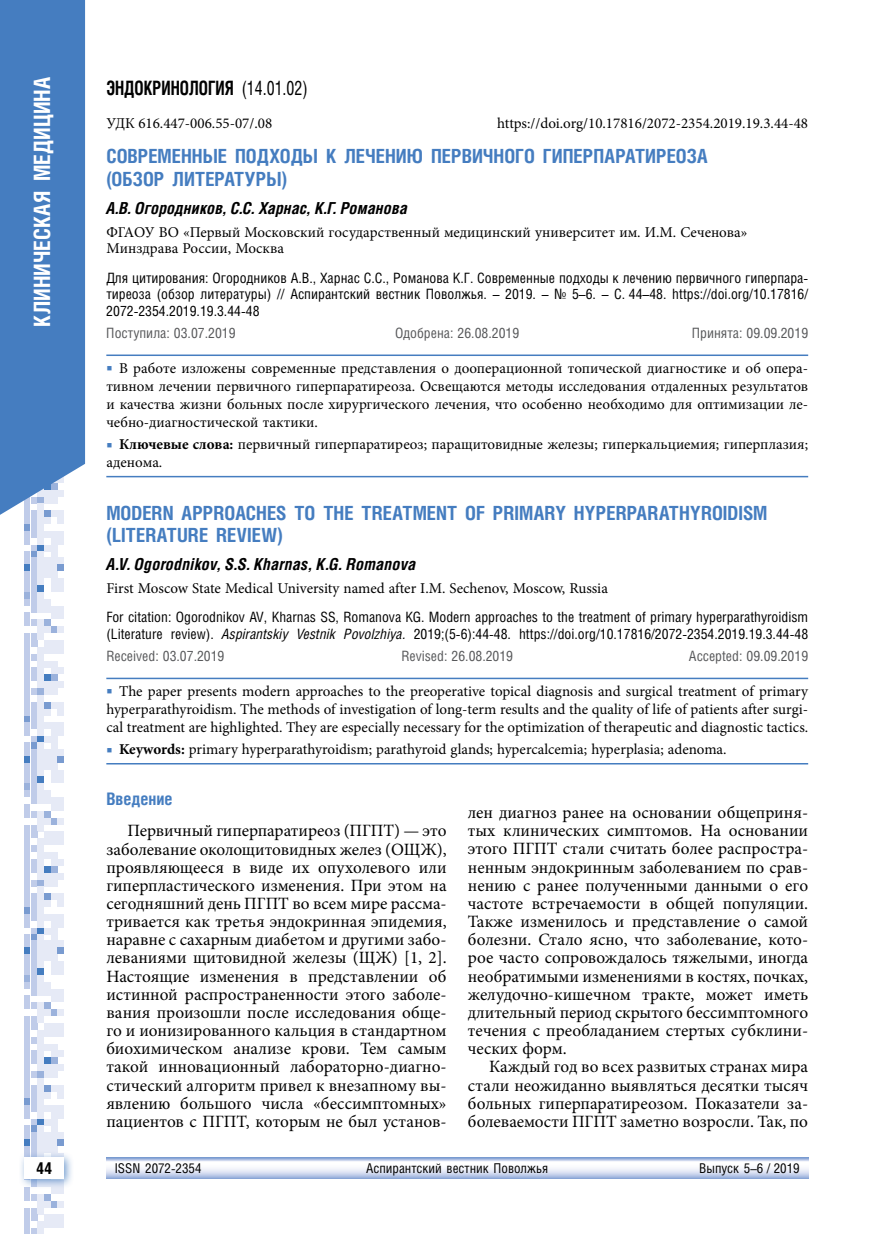
<style>
.page{position:relative;width:872px;height:1234px;background:#fff}
.page>*{position:absolute;margin:0;border:0;box-sizing:border-box;transform-origin:0 0}
.t1{font:700 22.5px "Helios Cond C";color:#fff}
.t2{font:700 19.8px "Helios Cond C";color:#000;scale:.83 1}
.t3{font:700 19.5px/22.5px "Helios Cond C";color:#457dc0}
.t4{font:17.25px/18.1px "Minion Pro";color:#000;text-align:justify}
.t5{font:700 17.25px "Helios Cond C";color:#457dc0}
.t6{font:italic 700 16.5px "Helios Cond C";letter-spacing:.02em;color:#000}
.t7{font:700 16.5px "Helios Cond C";color:#000}
.t8{font:15px/18px "Minion Pro";color:#000}
.t9{font:14.25px/16.5px "Helios Cond C";color:#000;text-align:justify}
.t10{font:14.25px "Helios Cond C";color:#58595b}
.t11{font:13.5px "Helios Cond C";color:#000}
.s1{font-weight:400}
.s2{color:#457dc0}
.s3{font-weight:700}
.s4{font-style:italic}
</style>
<div class="page">
<svg style="left:24px;top:527px;width:40px;height:37px"></svg>
<div style="left:24px;top:564px;width:6px;height:7px;background:#457dc0"></div>
<div style="left:31px;top:564px;width:6px;height:7px;background:#c0cce9"></div>
<div style="left:38px;top:564px;width:6px;height:7px;background:#e6eaf6"></div>
<div style="left:44px;top:564px;width:6px;height:7px;background:#e6eaf6"></div>
<div style="left:51px;top:564px;width:6px;height:7px;background:#e6eaf6"></div>
<div style="left:58px;top:564px;width:6px;height:7px;background:#799bd0"></div>
<svg style="left:24px;top:571px;width:40px;height:144px"></svg>
<div style="left:24px;top:715px;width:6px;height:7px;background:#799bd0"></div>
<div style="left:31px;top:715px;width:6px;height:7px;background:#c0cce9"></div>
<div style="left:38px;top:715px;width:6px;height:7px;background:#e6eaf6"></div>
<svg style="left:24px;top:722px;width:40px;height:47px"></svg>
<div style="left:24px;top:769px;width:6px;height:7px;background:#c0cce9"></div>
<div style="left:31px;top:769px;width:6px;height:7px;background:#c0cce9"></div>
<div style="left:38px;top:769px;width:6px;height:7px;background:#e6eaf6"></div>
<div style="left:51px;top:769px;width:6px;height:7px;background:#e6eaf6"></div>
<div style="left:58px;top:769px;width:6px;height:7px;background:#e6eaf6"></div>
<svg style="left:24px;top:776px;width:40px;height:253px"></svg>
<div style="left:24px;top:1029px;width:6px;height:7px;background:#c0cce9"></div>
<div style="left:38px;top:1029px;width:6px;height:7px;background:#e6eaf6"></div>
<div style="left:44px;top:1029px;width:6px;height:7px;background:#e6eaf6"></div>
<div style="left:51px;top:1029px;width:6px;height:7px;background:#e6eaf6"></div>
<div style="left:58px;top:1029px;width:6px;height:7px;background:#e6eaf6"></div>
<svg style="left:24px;top:1036px;width:40px;height:41px"></svg>
<div style="left:24px;top:1077px;width:6px;height:7px;background:#c0cce9"></div>
<div style="left:38px;top:1077px;width:6px;height:7px;background:#e6eaf6"></div>
<svg style="left:24px;top:1084px;width:40px;height:54px"></svg>
<div style="left:24px;top:1138px;width:6px;height:7px;background:#457dc0"></div>
<div style="left:31px;top:1138px;width:6px;height:7px;background:#c0cce9"></div>
<div style="left:38px;top:1138px;width:6px;height:7px;background:#e6eaf6"></div>
<div style="left:44px;top:1138px;width:6px;height:7px;background:#e6eaf6"></div>
<div style="left:51px;top:1138px;width:6px;height:7px;background:#e6eaf6"></div>
<div style="left:58px;top:1138px;width:6px;height:7px;background:#799bd0"></div>
<svg style="left:24px;top:1145px;width:40px;height:6px"></svg>
<div style="left:24px;top:1186px;width:6px;height:7px;background:#c0cce9"></div>
<div style="left:51px;top:1186px;width:6px;height:7px;background:#e6eaf6"></div>
<div style="left:58px;top:1186px;width:6px;height:7px;background:#e6eaf6"></div>
<svg style="left:24px;top:1193px;width:40px;height:40px"></svg>
<div style="left:18px;top:1151px;width:56px;height:37px;background:#457dc0;opacity:.75"></div>
<div style="left:24px;top:1157px;width:40px;height:21px;background:#fff"></div>
<svg style="left:0;top:0;width:85px;height:527px;background:#5085c4"></svg>
<svg style="left:106px;top:1157px;width:702px;height:21px"></svg>
<hr style="left:106px;top:354px;width:702px;height:2px;background:#457dc0">
<hr style="left:106px;top:476px;width:702px;height:1px;background:#457dc0">
<hr style="left:106px;top:677px;width:702px;height:2px;background:#457dc0">
<hr style="left:106px;top:762px;width:702px;height:2px;background:#457dc0">
<h1 class="t1" style="left:29px;top:326px;width:251px;rotate:-90deg">КЛИНИЧЕСКАЯ МЕДИЦИНА</h1>
<p class="t2" style="left:106px;top:76px;width:244px">ЭНДОКРИНОЛОГИЯ <span class="s1">(14.01.02)</span></p>
<p class="t8" style="left:106px;top:114px;width:167px">УДК 616.447-006.55-07/.08</p>
<p class="t8" style="left:497px;top:114px;width:312px">https://doi.org/10.17816/2072-2354.2019.19.3.44-48</p>
<p class="t3" style="left:106px;top:145px;width:603px">СОВРЕМЕННЫЕ ПОДХОДЫ К ЛЕЧЕНИЮ ПЕРВИЧНОГО ГИПЕРПАРАТИРЕОЗА (ОБЗОР ЛИТЕРАТУРЫ)</p>
<p class="t6" style="left:106px;top:198px;width:303px">А.В. Огородников, С.С. Харнас, К.Г. Романова</p>
<p class="t8" style="left:106px;top:224px;width:642px;line-height:16.5px">ФГАОУ ВО «Первый Московский государственный медицинский университет им. И.М. Сеченова»<br>Минздрава России, Москва</p>
<p class="t9" style="left:106px;top:269px;width:703px">Для цитирования: Огородников А.В., Харнас С.С., Романова К.Г. Современные подходы к лечению первичного гиперпара&shy;тиреоза (обзор литературы) // Аспирантский вестник Поволжья. – 2019. – № 5–6. – С. 44–48. https://doi.org/10.17816/ 2072-2354.2019.19.3.44-48</p>
<p class="t10" style="left:106px;top:324px;width:131px">Поступила: 03.07.2019</p>
<p class="t10" style="left:395px;top:324px;width:125px">Одобрена: 26.08.2019</p>
<p class="t10" style="left:692px;top:324px;width:118px">Принята: 09.09.2019</p>
<p class="t8" style="left:106px;top:359px;width:703px;text-align:justify"><span class="s2">■</span> В работе изложены современные представления о дооперационной топической диагностике и об опера&shy;тивном лечении первичного гиперпаратиреоза. Освещаются методы исследования отдаленных результатов и качества жизни больных после хирургического лечения, что особенно необходимо для оптимизации ле&shy;чебно-диагностической тактики.</p>
<p class="t8" style="left:106px;top:435px;width:703px"><span class="s2">■</span> <span class="s3">Ключевые слова:</span> первичный гиперпаратиреоз; паращитовидные железы; гиперкальциемия; гиперплазия; аденома.</p>
<p class="t3" style="left:106px;top:501px;width:662px">MODERN APPROACHES TO THE TREATMENT OF PRIMARY HYPERPARATHYROIDISM (LITERATURE REVIEW)</p>
<p class="t6" style="left:106px;top:554px;width:311px">A.V. Ogorodnikov, S.S. Kharnas, K.G. Romanova</p>
<p class="t8" style="left:106px;top:579px;width:503px">First Moscow State Medical University named after I.M. Sechenov, Moscow, Russia</p>
<p class="t9" style="left:106px;top:608px;width:703px">For citation: Ogorodnikov AV, Kharnas SS, Romanova KG. Modern approaches to the treatment of primary hyperparathyroidism (Literature review). <span class="s4">Aspirantskiy Vestnik Povolzhiya.</span> 2019;(5‑6):44-48. https://doi.org/10.17816/2072-2354.2019.19.3.44-48</p>
<p class="t10" style="left:106px;top:647px;width:120px">Received: 03.07.2019</p>
<p class="t10" style="left:401px;top:647px;width:113px">Revised: 26.08.2019</p>
<p class="t10" style="left:689px;top:647px;width:121px">Accepted: 09.09.2019</p>
<p class="t8" style="left:106px;top:682px;width:703px;text-align:justify"><span class="s2">■</span> The paper presents modern approaches to the preoperative topical diagnosis and surgical treatment of primary hyperparathyroidism. The methods of investigation of long-term results and the quality of life of patients after surgi&shy;cal treatment are highlighted. They are especially necessary for the optimization of therapeutic and diagnostic tactics.</p>
<p class="t8" style="left:106px;top:740px;width:622px"><span class="s2">■</span> <span class="s3">Keywords:</span> primary hyperparathyroidism; parathyroid glands; hypercalcemia; hyperplasia; adenoma.</p>
<p class="t5" style="left:106px;top:788px;width:68px">Введение</p>
<p class="t4" style="left:106px;top:821px;width:342px;text-indent:21px">Первичный гиперпаратиреоз (ПГПТ) — это заболевание околощитовидных желез (ОЩЖ), проявляющееся в виде их опухолевого или гиперпластического изменения. При этом на сегодняшний день ПГПТ во всем мире рассма&shy;тривается как третья эндокринная эпидемия, наравне с сахарным диабетом и другими забо&shy;леваниями щитовидной железы (ЩЖ) [1, 2].<br>Настоящие изменения в представлении об истинной распространенности этого заболе&shy;вания произошли после исследования обще&shy;го и ионизированного кальция в стандартном биохимическом анализе крови. Тем самым такой инновационный лабораторно-диагно&shy;стический алгоритм привел к внезапному вы&shy;явлению большого числа «бессимптомных» пациентов с ПГПТ, которым не был установ-</p>
<p class="t4" style="left:468px;top:803px;width:342px">лен диагноз ранее на основании общеприня&shy;тых клинических симптомов. На основании этого ПГПТ стали считать более распростра&shy;ненным эндокринным заболеванием по срав&shy;нению с ранее полученными данными о его частоте встречаемости в общей популяции.<br>Также изменилось и представление о самой болезни. Стало ясно, что заболевание, кото&shy;рое часто сопровождалось тяжелыми, иногда необратимыми изменениями в костях, почках, желудочно-кишечном тракте, может иметь длительный период скрытого бессимптомного течения с преобладанием стертых субклини&shy;ческих форм.</p>
<p class="t4" style="left:468px;top:1057px;width:342px;text-indent:21px">Каждый год во всех развитых странах мира стали неожиданно выявляться десятки тысяч больных гиперпаратиреозом. Показатели за&shy;болеваемости ПГПТ заметно возросли. Так, по</p>
<p class="t7" style="left:36px;top:1158px;width:18px">44</p>
<p class="t11" style="left:115px;top:1159px;width:88px">ISSN 2072-2354</p>
<p class="t11" style="left:366px;top:1159px;width:183px">Аспирантский вестник Поволжья</p>
<p class="t11" style="left:699px;top:1159px;width:102px">Выпуск 5–6 / 2019</p>
</div>
